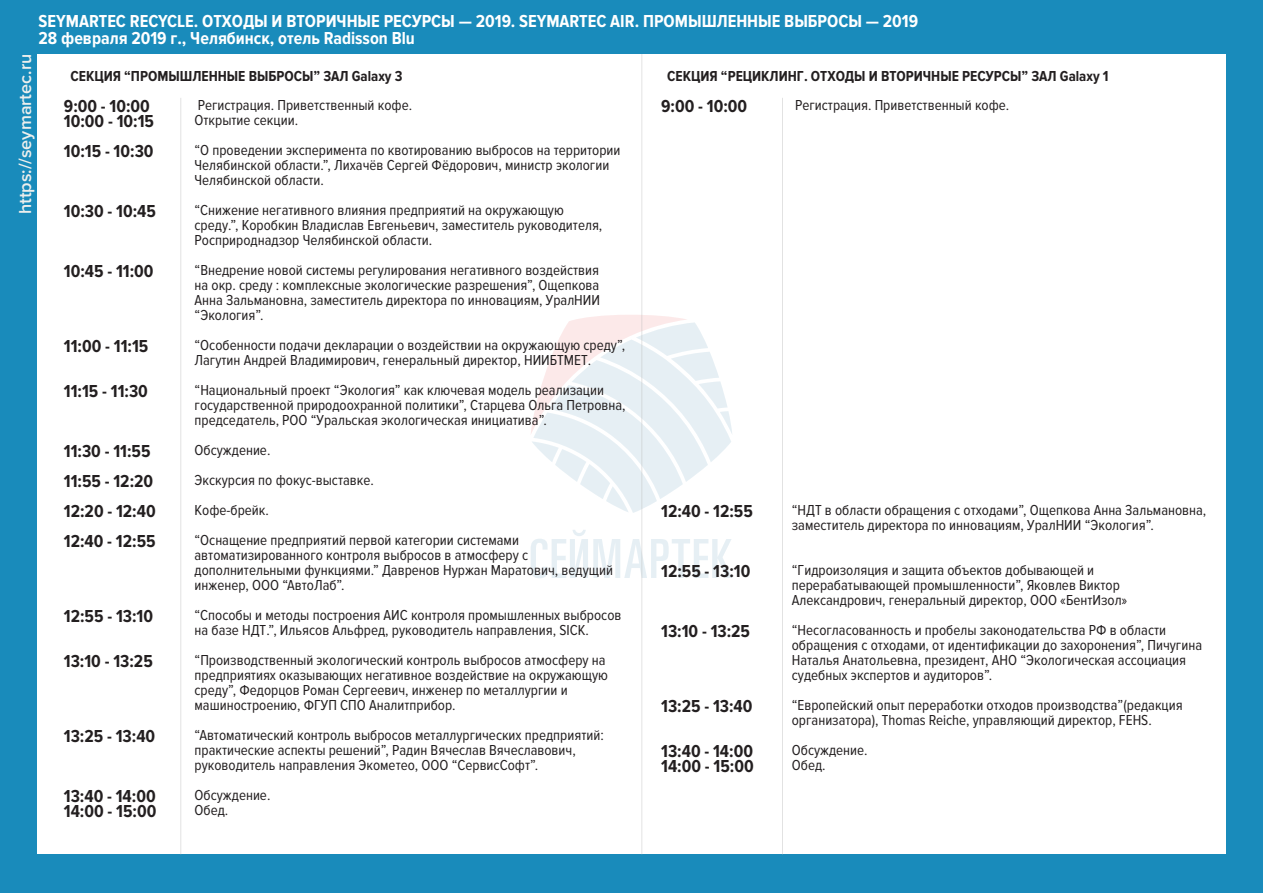
<style>
.page{position:relative;width:1263px;height:893px;background:#198bbb}
.page>*{position:absolute;margin:0;border:0;box-sizing:border-box;transform-origin:0 0}
.t1{font:700 18px "Proxima Nova Cond";color:#231f20}
.t2{font:700 18px/16.5px "Proxima Nova Cond";color:#fff}
.t3{font:600 18px "Proxima Nova";color:#edefed}
.t4{font:15px/15px "Proxima Nova Cond";color:#231f20}
.t5{font:700 15px "Proxima Nova Cond";color:#231f20}
</style>
<div class="page">
<div style="left:38px;top:54px;width:1188px;height:799px;background:#fff"></div>
<svg style="left:782px;top:98px;width:1px;height:757px"></svg>
<svg style="left:531px;top:54px;width:201px;height:801px"></svg>
<p class="t2" style="left:39px;top:13px;width:881px">SEYMARTEC RECYCLE. ОТХОДЫ И ВТОРИЧНЫЕ РЕСУРСЫ — 2019. SEYMARTEC AIR. ПРОМЫШЛЕННЫЕ ВЫБРОСЫ — 2019<br>28 февраля 2019 г., Челябинск, отель Radisson Blu</p>
<p class="t3" style="left:15px;top:214px;width:162px;rotate:-90deg">https://seymartec.ru</p>
<p class="t5" style="left:71px;top:68px;width:333px">СЕКЦИЯ “ПРОМЫШЛЕННЫЕ ВЫБРОСЫ” ЗАЛ Galaxy 3</p>
<p class="t5" style="left:667px;top:68px;width:443px">СЕКЦИЯ “РЕЦИКЛИНГ. ОТХОДЫ И ВТОРИЧНЫЕ РЕСУРСЫ” ЗАЛ Galaxy 1</p>
<p class="t1" style="left:64px;top:96px;width:88px">9:00 - 10:00</p>
<p class="t1" style="left:64px;top:111px;width:92px">10:00 - 10:15</p>
<p class="t1" style="left:64px;top:141px;width:91px">10:15 - 10:30</p>
<p class="t1" style="left:64px;top:201px;width:94px">10:30 - 10:45</p>
<p class="t1" style="left:64px;top:261px;width:91px">10:45 - 11:00</p>
<p class="t1" style="left:64px;top:336px;width:86px">11:00 - 11:15</p>
<p class="t1" style="left:64px;top:381px;width:86px">11:15 - 11:30</p>
<p class="t1" style="left:64px;top:441px;width:88px">11:30 - 11:55</p>
<p class="t1" style="left:64px;top:471px;width:91px">11:55 - 12:20</p>
<p class="t1" style="left:64px;top:501px;width:93px">12:20 - 12:40</p>
<p class="t1" style="left:64px;top:531px;width:93px">12:40 - 12:55</p>
<p class="t1" style="left:64px;top:606px;width:91px">12:55 - 13:10</p>
<p class="t1" style="left:64px;top:651px;width:90px">13:10 - 13:25</p>
<p class="t1" style="left:64px;top:726px;width:93px">13:25 - 13:40</p>
<p class="t1" style="left:64px;top:786px;width:93px">13:40 - 14:00</p>
<p class="t1" style="left:64px;top:801px;width:94px">14:00 - 15:00</p>
<p class="t4" style="left:198px;top:97px;width:216px">Регистрация. Приветственный кофе.</p>
<p class="t4" style="left:195px;top:112px;width:105px">Открытие секции.</p>
<p class="t4" style="left:195px;top:142px;width:427px">“О проведении эксперимента по квотированию выбросов на территории<br>Челябинской области.”, Лихачёв Сергей Фёдорович, министр экологии<br>Челябинской области.</p>
<p class="t4" style="left:195px;top:202px;width:409px">“Снижение негативного влияния предприятий на окружающую среду.”, Коробкин Владислав Евгеньевич, заместитель руководителя,<br>Росприроднадзор Челябинской области.</p>
<p class="t4" style="left:195px;top:262px;width:407px;text-align:justify">“Внедрение новой системы регулирования негативного воздействия на окр. среду : комплексные экологические разрешения”, Ощепкова Анна Зальмановна, заместитель директора по инновациям, УралНИИ “Экология”.</p>
<p class="t4" style="left:195px;top:337px;width:432px">“Особенности подачи декларации о воздействии на окружающую среду”,<br>Лагутин Андрей Владимирович, генеральный директор, НИИБТМЕТ.</p>
<p class="t4" style="left:195px;top:382px;width:433px">“Национальный проект “Экология” как ключевая модель реализации государственной природоохранной политики”, Старцева Ольга Петровна, председатель, РОО “Уральская экологическая инициатива”.</p>
<p class="t4" style="left:195px;top:442px;width:77px">Обсуждение.</p>
<p class="t4" style="left:195px;top:472px;width:181px">Экскурсия по фокус-выставке.</p>
<p class="t4" style="left:195px;top:502px;width:76px">Кофе-брейк.</p>
<p class="t4" style="left:195px;top:532px;width:420px">“Оснащение предприятий первой категории системами автоматизированного контроля выбросов в атмосферу с дополнительными функциями.” Давренов Нуржан Маратович, ведущий инженер, ООО “АвтоЛаб”.</p>
<p class="t4" style="left:195px;top:607px;width:428px">“Способы и методы построения АИС контроля промышленных выбросов на базе НДТ.”, Ильясов Альфред, руководитель направления, SICK.</p>
<p class="t4" style="left:195px;top:652px;width:415px">“Производственный экологический контроль выбросов атмосферу на предприятиях оказывающих негативное воздействие на окружающую среду”, Федорцов Роман Сергеевич, инженер по металлургии и машиностроению, ФГУП СПО Аналитприбор.</p>
<p class="t4" style="left:195px;top:727px;width:411px">“Автоматический контроль выбросов металлургических предприятий: практические аспекты решений”, Радин Вячеслав Вячеславович, руководитель направления Экометео, ООО “СервисСофт”.</p>
<p class="t4" style="left:195px;top:787px;width:77px">Обсуждение.</p>
<p class="t4" style="left:195px;top:802px;width:35px">Обед.</p>
<p class="t1" style="left:661px;top:96px;width:88px">9:00 - 10:00</p>
<p class="t1" style="left:661px;top:501px;width:93px">12:40 - 12:55</p>
<p class="t1" style="left:661px;top:561px;width:91px">12:55 - 13:10</p>
<p class="t1" style="left:661px;top:621px;width:90px">13:10 - 13:25</p>
<p class="t1" style="left:661px;top:696px;width:93px">13:25 - 13:40</p>
<p class="t1" style="left:661px;top:741px;width:93px">13:40 - 14:00</p>
<p class="t1" style="left:661px;top:756px;width:94px">14:00 - 15:00</p>
<p class="t4" style="left:795px;top:97px;width:216px">Регистрация. Приветственный кофе.</p>
<p class="t4" style="left:792px;top:502px;width:416px">“НДТ в области обращения с отходами”, Ощепкова Анна Зальмановна, заместитель директора по инновациям, УралНИИ “Экология”.</p>
<p class="t4" style="left:792px;top:562px;width:337px">“Гидроизоляция и защита объектов добывающей и перерабатывающей промышленности”, Яковлев Виктор<br>Александрович, генеральный директор, ООО «БентИзол»</p>
<p class="t4" style="left:792px;top:622px;width:412px">“Несогласованность и пробелы законодательства РФ в области обращения с отходами, от идентификации до захоронения”, Пичугина Наталья Анатольевна, президент, АНО “Экологическая ассоциация судебных экспертов и аудиторов”.</p>
<p class="t4" style="left:792px;top:697px;width:392px">“Европейский опыт переработки отходов производства”(редакция организатора), Thomas Reiche, управляющий директор, FEHS.</p>
<p class="t4" style="left:792px;top:742px;width:77px">Обсуждение.</p>
<p class="t4" style="left:792px;top:757px;width:35px">Обед.</p>
</div>
